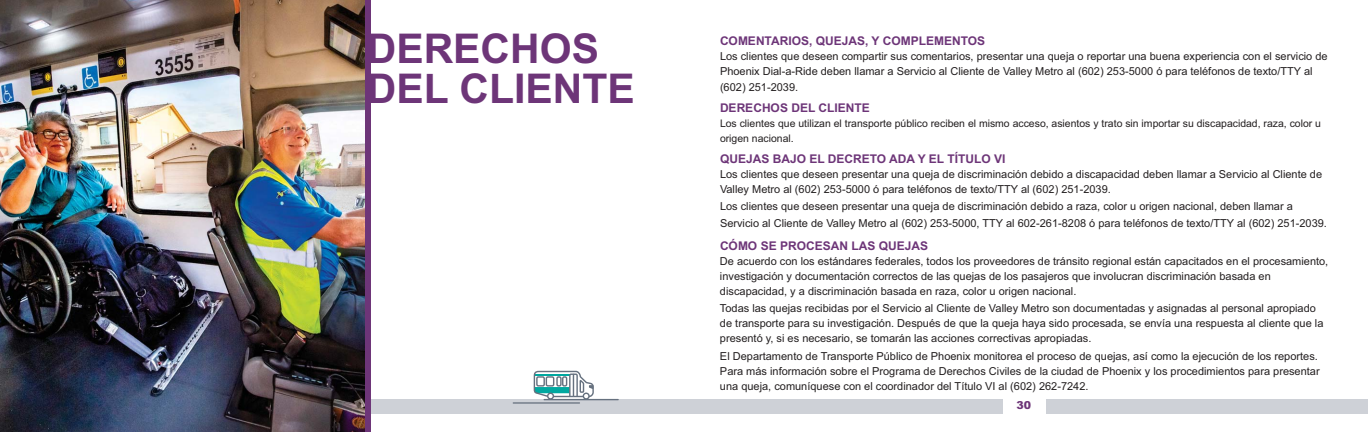
<style>
.page{position:relative;width:1368px;height:432px;background:#fff}
.page>*{position:absolute;margin:0;border:0;box-sizing:border-box;transform-origin:0 0}
.t1{font:700 41px/40px "Arial";color:#6d3578}
.t2{font:700 12px "Arial";color:#6d3578}
.t3{font:11px/15px "Arial";color:#231f20}
.t4{font:900 11px "Arial";color:#6d3578}
.t5{font:10.4px/15px "Arial";color:#231f20}
</style>
<div class="page">
<div style="left:0;top:399px;width:684px;height:15px;background:#ced1d7"></div>
<svg style="left:533px;top:370px;width:62px;height:29px"></svg>
<hr style="left:544px;top:399px;width:74px;height:1px;background:#66717f">
<hr style="left:513px;top:402px;width:66px;height:2px;background:#66717f">
<img style="left:0;top:0;width:365px;height:432px">
<div style="left:365px;top:0;width:5px;height:432px;background:#6d3578"></div>
<div style="left:684px;top:399px;width:684px;height:15px;background:#ced1d7"></div>
<div style="left:1003px;top:390px;width:42px;height:42px;background:#fff"></div>
<h1 class="t1" style="left:367px;top:33px;width:270px">DERECHOS<br>DEL CLIENTE</h1>
<p class="t2" style="left:720px;top:36px;width:267px">COMENTARIOS, QUEJAS, Y COMPLEMENTOS</p>
<p class="t3" style="left:720px;top:49px;width:609px">Los clientes que deseen compartir sus comentarios, presentar una queja o reportar una buena experiencia con el servicio de<br>Phoenix Dial-a-Ride deben llamar a Servicio al Cliente de Valley Metro al (602) 253-5000 ó para teléfonos de texto/TTY al</p>
<p class="t3" style="left:720px;top:81px;width:80px">(602) 251-2039.</p>
<p class="t2" style="left:720px;top:104px;width:151px">DERECHOS DEL CLIENTE</p>
<p class="t5" style="left:720px;top:117px;width:603px">Los clientes que utilizan el transporte público reciben el mismo acceso, asientos y trato sin importar su discapacidad, raza, color u origen nacional.</p>
<p class="t2" style="left:720px;top:155px;width:287px">QUEJAS BAJO EL DECRETO ADA Y EL TÍTULO VI</p>
<p class="t3" style="left:720px;top:168px;width:604px">Los clientes que deseen presentar una queja de discriminación debido a discapacidad deben llamar a Servicio al Cliente de<br>Valley Metro al (602) 253-5000 ó para teléfonos de texto/TTY al (602) 251-2039.</p>
<p class="t3" style="left:720px;top:199px;width:608px;line-height:16.5px">Los clientes que deseen presentar una queja de discriminación debido a raza, color u origen nacional, deben llamar a<br>Servicio al Cliente de Valley Metro al (602) 253-5000, TTY al 602-261-8208 ó para teléfonos de texto/TTY al (602) 251-2039.</p>
<p class="t2" style="left:720px;top:241px;width:210px">CÓMO SE PROCESAN LAS QUEJAS</p>
<p class="t3" style="left:720px;top:254px;width:610px">De acuerdo con los estándares federales, todos los proveedores de tránsito regional están capacitados en el procesamiento, investigación y documentación correctos de las quejas de los pasajeros que involucran discriminación basada en discapacidad, y a discriminación basada en raza, color u origen nacional.</p>
<p class="t3" style="left:720px;top:302px;width:605px">Todas las quejas recibidas por el Servicio al Cliente de Valley Metro son documentadas y asignadas al personal apropiado de transporte para su investigación. Después de que la queja haya sido procesada, se envía una respuesta al cliente que la presentó y, si es necesario, se tomarán las acciones correctivas apropiadas.</p>
<p class="t3" style="left:720px;top:350px;width:601px">El Departamento de Transporte Público de Phoenix monitorea el proceso de quejas, así como la ejecución de los reportes.<br>Para más información sobre el Programa de Derechos Civiles de la ciudad de Phoenix y los procedimientos para presentar una queja, comuníquese con el coordinador del Título VI al (602) 262-7242.</p>
<p class="t4" style="left:1016px;top:399px;width:16px">30</p>
</div>
